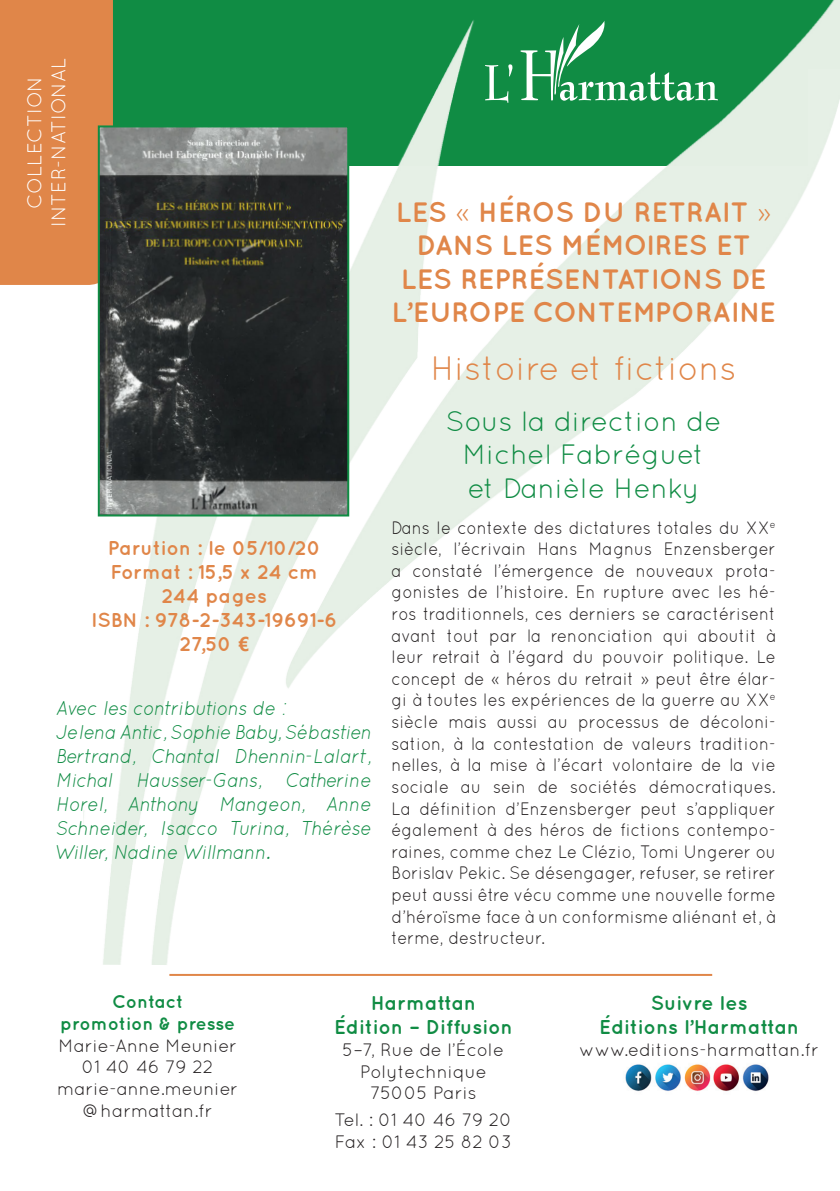
<style>
.page{position:relative;width:840px;height:1191px;background:#fff}
.page>*{position:absolute;margin:0;border:0;box-sizing:border-box;transform-origin:0 0}
.t1{font:34px "Quicksand";color:#e08649}
.t2{font:700 28px/33.6px "Quicksand";color:#e08649;text-align:center}
.t3{font:28px/33.6px "Quicksand";color:#108c44;text-align:center}
.t4{font:italic 20px/24px "Quicksand";color:#108c44;text-align:justify;scale:.91 1}
.t5{font:700 20px "Quicksand";color:#e08649}
.t6{font:700 20px "Quicksand";color:#108c44}
.t7{font:20px "Quicksand";color:#fff}
.t8{font:18px/21.6px "Quicksand";color:#231f20;text-align:justify;scale:.91 1}
.t9{font:18px/21.6px "Quicksand";color:#231f20;text-align:center}
.t10{font:700 18px "Quicksand";color:#108c44}
.t11{font:18px "Quicksand";letter-spacing:-.03em;color:#fff}
.s1{font-family:"Gadugi"}
.s2{font-weight:400}
</style>
<div class="page">
<img style="left:83px;top:0;width:756px;height:965px">
<svg style="left:520px;top:21px;width:197px;height:80px;background:#369e62"></svg>
<svg style="left:484px;top:64px;width:29px;height:39px"></svg>
<hr style="left:169px;top:974px;width:542px;height:2px;background:#e08649">
<img style="left:625px;top:1064px;width:144px;height:27px">
<div style="left:0;top:0;width:113px;height:285px;background:#e08649"></div>
<img style="left:101px;top:128px;width:245px;height:385px">
<div style="left:98px;top:125px;width:251px;height:391px;border:2px solid #108c44"></div>
<p class="t11" style="left:32px;top:253px;width:231px;rotate:-90deg">NOUVEAUTÉ HARMATTAN</p>
<p class="t7" style="left:47px;top:227px;width:170px;rotate:-90deg">INTER-NATIONAL</p>
<p class="t7" style="left:23px;top:209px;width:134px;rotate:-90deg">COLLECTION</p>
<p class="t5" style="left:108px;top:536px;width:215px">Parution : le 05/10/20</p>
<p class="t5" style="left:110px;top:560px;width:209px">Format : 15,5 x 24 cm</p>
<p class="t5" style="left:161px;top:584px;width:107px">244 pages</p>
<p class="t5" style="left:91px;top:608px;width:247px">ISBN : 978-2-343-19691-6</p>
<p class="t5" style="left:179px;top:632px;width:71px">27,50 <span class="s1">€</span></p>
<p class="t4" style="left:56px;top:695px;width:254px">Avec les contributions de :</p>
<p class="t4" style="left:56px;top:719px;width:348px">Jelena Antic, Sophie Baby, Sébastien Bertrand, Chantal Dhennin-Lalart, Michal Hausser-Gans, Catherine Horel, Anthony Mangeon, Anne Schneider, Isacco Turina, Thérèse Willer, Nadine Willmann.</p>
<p class="t2" style="left:391px;top:194px;width:385px">LES <span class="s2">«</span> HÉROS DU RETRAIT <span class="s2">»<br></span>DANS LES MÉMOIRES ET<br>LES REPRÉSENTATIONS DE<br>L’EUROPE CONTEMPORAINE</p>
<p class="t1" style="left:430px;top:349px;width:307px">Histoire et fictions</p>
<p class="t3" style="left:445px;top:404px;width:277px">Sous la direction de<br>Michel Fabréguet et Danièle Henky</p>
<p class="t8" style="left:391px;top:516px;width:423px">Dans le contexte des dictatures totales du XX<sup>e </sup>siècle, l’écrivain Hans Magnus Enzensberger a constaté l’émergence de nouveaux prota&shy;gonistes de l’histoire. En rupture avec les hé&shy;ros traditionnels, ces derniers se caractérisent avant tout par la renonciation qui aboutit à leur retrait à l’égard du pouvoir politique. Le concept de « héros du retrait » peut être élar&shy;gi à toutes les expériences de la guerre au XX<sup>e </sup>siècle mais aussi au processus de décoloni&shy;sation, à la contestation de valeurs tradition&shy;nelles, à la mise à l’écart volontaire de la vie sociale au sein de sociétés démocratiques.<br>La définition d’Enzensberger peut s’appliquer également à des héros de fictions contempo&shy;raines, comme chez Le Clézio, Tomi Ungerer ou Borislav Pekic. Se désengager, refuser, se retirer peut aussi être vécu comme une nouvelle forme d’héroïsme face à un conformisme aliénant et, à terme, destructeur.</p>
<p class="t10" style="left:112px;top:991px;width:73px">Contact</p>
<p class="t10" style="left:60px;top:1013px;width:176px">promotion &amp; presse</p>
<p class="t9" style="left:58px;top:1034px;width:180px">Marie-Anne Meunier</p>
<p class="t9" style="left:82px;top:1056px;width:133px">01 40 46 79 22</p>
<p class="t9" style="left:57px;top:1077px;width:182px">marie-anne.meunier @harmattan.fr</p>
<p class="t6" style="left:370px;top:991px;width:107px">Harmattan</p>
<p class="t6" style="left:334px;top:1015px;width:180px">Édition – Diffusion</p>
<p class="t9" style="left:342px;top:1038px;width:163px">5–7, Rue de l’École<br>Polytechnique</p>
<p class="t9" style="left:370px;top:1082px;width:108px">75005 Paris</p>
<p class="t9" style="left:334px;top:1109px;width:179px">Tel. : 01 40 46 79 20</p>
<p class="t9" style="left:334px;top:1130px;width:179px">Fax : 01 43 25 82 03</p>
<p class="t6" style="left:650px;top:991px;width:98px">Suivre les</p>
<p class="t6" style="left:598px;top:1015px;width:201px">Éditions l’Harmattan</p>
<p class="t9" style="left:579px;top:1038px;width:241px">www.editions-harmattan.fr</p>
</div>
